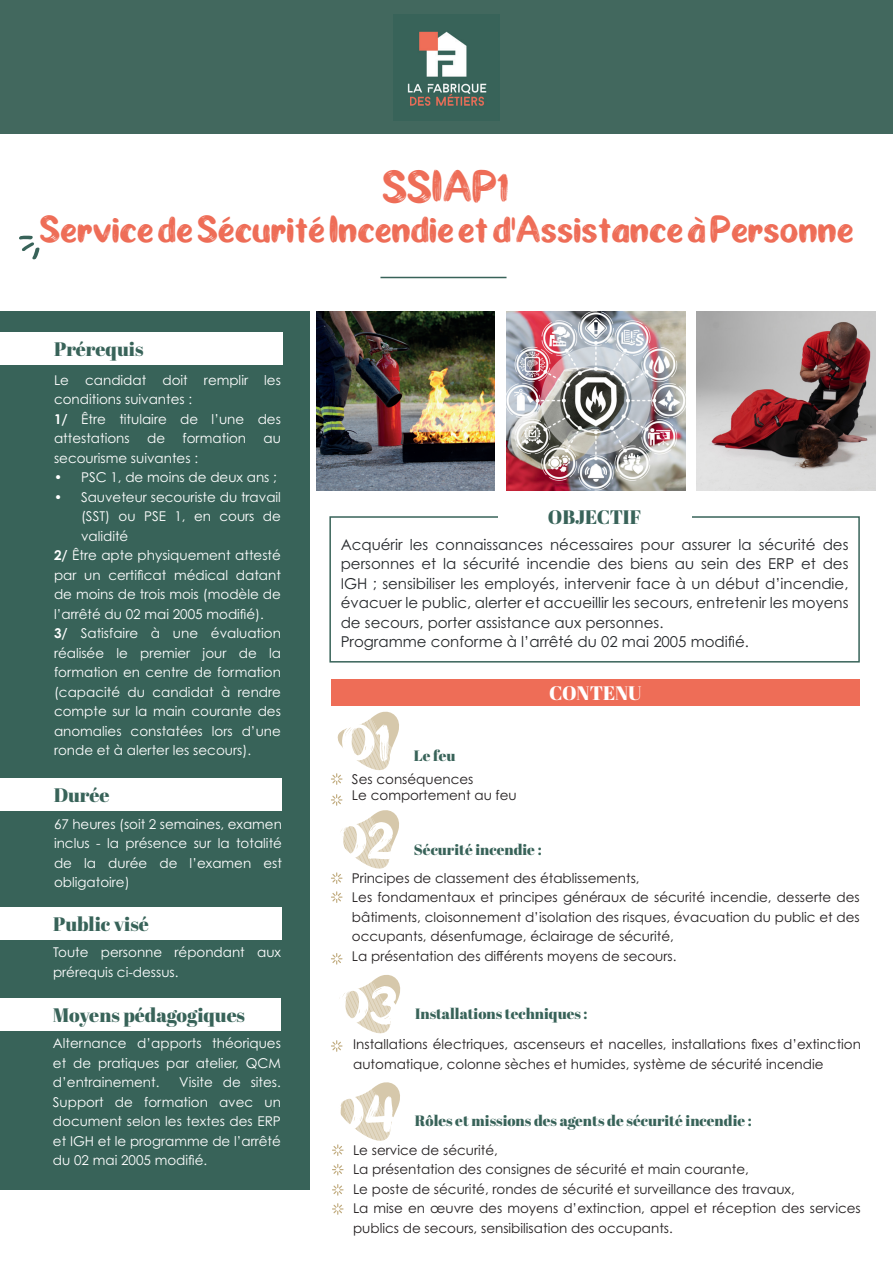
<style>
.page{position:relative;width:893px;height:1263px;background:#fff}
.page>*{position:absolute;margin:0;border:0;box-sizing:border-box;transform-origin:0 0}
.t1{font:55.2px "Ghiya Strokes";letter-spacing:.01em;color:#fff}
.t2{font:42px "Ghiya Strokes";color:#ee6d57}
.t3{font:36px "Ghiya Strokes Accents";color:#ee6d57}
.t4{font:19.5px "Abril Fatface";color:#386359}
.t5{font:19.5px "Abril Fatface";color:#fff}
.t6{font:15px/19.5px "Century Gothic Pro";color:#26292c;text-align:justify}
.t7{font:15px "Abril Fatface";color:#386359}
.t8{font:13.5px/19.5px "Century Gothic Pro";color:#fff;text-align:justify}
.t9{font:13.5px/19.5px "Century Gothic Pro";color:#231f20}
.s1{font-weight:700}
</style>
<div class="page">
<div style="left:0;top:0;width:893px;height:133px;background:#42685e"></div>
<hr style="left:380px;top:277px;width:126px;height:1px;background:#386359">
<svg style="left:19px;top:235px;width:21px;height:25px"></svg>
<img style="left:316px;top:311px;width:179px;height:179px">
<img style="left:506px;top:311px;width:179px;height:179px">
<img style="left:697px;top:311px;width:178px;height:179px">
<div style="left:329px;top:516px;width:531px;height:146px;border:2px solid #386359"></div>
<div style="left:0;top:311px;width:310px;height:879px;background:#386359"></div>
<div style="left:331px;top:679px;width:529px;height:27px;background:#ee6d57"></div>
<svg style="left:338px;top:975px;width:63px;height:58px"></svg>
<svg style="left:331px;top:711px;width:68px;height:74px"></svg>
<svg style="left:331px;top:794px;width:68px;height:90px"></svg>
<svg style="left:331px;top:891px;width:11px;height:12px"></svg>
<svg style="left:331px;top:953px;width:11px;height:11px"></svg>
<svg style="left:331px;top:1040px;width:11px;height:12px"></svg>
<div style="left:0;top:333px;width:282px;height:32px;background:#fff"></div>
<div style="left:0;top:907px;width:281px;height:32px;background:#fff"></div>
<div style="left:498px;top:510px;width:193px;height:14px;background:#fff"></div>
<div style="left:0;top:779px;width:281px;height:32px;background:#fff"></div>
<div style="left:0;top:998px;width:281px;height:32px;background:#fff"></div>
<svg style="left:332px;top:1082px;width:68px;height:74px"></svg>
<svg style="left:332px;top:1164px;width:12px;height:11px"></svg>
<svg style="left:332px;top:1184px;width:12px;height:11px"></svg>
<svg style="left:332px;top:1203px;width:12px;height:12px"></svg>
<img style="left:406px;top:15px;width:93px;height:106px">
<p class="t2" style="left:383px;top:169px;width:128px">SSIAP1</p>
<p class="t3" style="left:39px;top:215px;width:815px">Service de Sécurité Incendie et d’Assistance à Personne</p>
<p class="t4" style="left:54px;top:336px;width:91px">Prérequis</p>
<p class="t8" style="left:54px;top:370px;width:228px">Le candidat doit remplir les conditions suivantes :</p>
<p class="t8" style="left:54px;top:409px;width:228px"><span class="s1">1/</span> Être titulaire de l’une des attestations</p>
<p class="t8" style="left:147px;top:428px;width:20px">de</p>
<p class="t8" style="left:182px;top:428px;width:65px">formation</p>
<p class="t8" style="left:263px;top:428px;width:19px">au</p>
<p class="t8" style="left:54px;top:448px;width:146px">secourisme suivantes :</p>
<p class="t8" style="left:54px;top:467px;width:224px">• PSC 1, de moins de deux ans ;</p>
<p class="t8" style="left:81px;top:487px;width:201px;text-indent:-27px">• Sauveteur secouriste du travail (SST) ou PSE 1, en cours de validité</p>
<p class="t8" style="left:54px;top:545px;width:228px"><span class="s1">2/</span> Être apte physiquement attesté par un certificat médical datant de moins de trois mois (modèle de l’arrêté du 02 mai 2005 modifié).</p>
<p class="t8" style="left:54px;top:623px;width:228px"><span class="s1">3/</span> Satisfaire à une évaluation réalisée le premier jour de la formation en centre de formation (capacité du candidat à rendre compte sur la main courante des anomalies constatées lors d’une ronde et à alerter les secours).</p>
<p class="t4" style="left:54px;top:782px;width:58px">Durée</p>
<p class="t8" style="left:54px;top:814px;width:230px">67 heures (soit 2 semaines, examen inclus - la présence sur la totalité de la durée de l’examen est obligatoire)</p>
<p class="t4" style="left:53px;top:910px;width:97px">Public visé</p>
<p class="t8" style="left:53px;top:942px;width:229px">Toute personne répondant aux prérequis ci-dessus.</p>
<p class="t4" style="left:53px;top:1001px;width:194px">Moyens pédagogiques</p>
<p class="t8" style="left:53px;top:1033px;width:229px">Alternance d’apports théoriques et de pratiques par atelier, QCM d’entrainement.</p>
<p class="t8" style="left:53px;top:1072px;width:229px;text-indent:126px">Visite de sites.<br>Support de formation avec un document selon les textes des ERP et IGH et le programme de l’arrêté du 02 mai 2005 modifié.</p>
<p class="t4" style="left:548px;top:504px;width:95px">OBJECTIF</p>
<p class="t6" style="left:341px;top:534px;width:509px">Acquérir les connaissances nécessaires pour assurer la sécurité des personnes et la sécurité incendie des biens au sein des ERP et des IGH ; sensibiliser les employés, intervenir face à un début d’incendie, évacuer le public, alerter et accueillir les secours, entretenir les moyens de secours, porter assistance aux personnes.</p>
<p class="t6" style="left:341px;top:632px;width:410px">Programme conforme à l’arrêté du 02 mai 2005 modifié.</p>
<p class="t5" style="left:549px;top:679px;width:94px">CONTENU</p>
<p class="t1" style="left:342px;top:718px;width:51px">01</p>
<p class="t7" style="left:414px;top:745px;width:43px">Le feu</p>
<p class="t9" style="left:352px;top:769px;width:123px">Ses conséquences</p>
<p class="t9" style="left:352px;top:785px;width:166px">Le comportement au feu</p>
<p class="t1" style="left:334px;top:816px;width:63px">02</p>
<p class="t7" style="left:414px;top:839px;width:129px">Sécurité incendie :</p>
<p class="t9" style="left:352px;top:868px;width:289px">Principes de classement des établissements,</p>
<p class="t9" style="left:352px;top:887px;width:509px;text-align:justify">Les fondamentaux et principes généraux de sécurité incendie, desserte des bâtiments, cloisonnement d’isolation des risques, évacuation du public et des occupants, désenfumage, éclairage de sécurité,</p>
<p class="t9" style="left:352px;top:946px;width:326px">La présentation des différents moyens de secours.</p>
<p class="t1" style="left:336px;top:981px;width:66px">03</p>
<p class="t7" style="left:415px;top:1003px;width:174px">Installations techniques :</p>
<p class="t9" style="left:353px;top:1035px;width:509px">Installations électriques, ascenseurs et nacelles, installations fixes d’extinction automatique, colonne sèches et humides, système de sécurité incendie</p>
<p class="t1" style="left:331px;top:1088px;width:69px">04</p>
<p class="t7" style="left:415px;top:1110px;width:338px">Rôles et missions des agents de sécurité incendie :</p>
<p class="t9" style="left:353px;top:1140px;width:146px">Le service de sécurité,</p>
<p class="t9" style="left:353px;top:1159px;width:397px">La présentation des consignes de sécurité et main courante,</p>
<p class="t9" style="left:353px;top:1179px;width:443px">Le poste de sécurité, rondes de sécurité et surveillance des travaux,</p>
<p class="t9" style="left:353px;top:1198px;width:509px">La mise en œuvre des moyens d’extinction, appel et réception des services publics de secours, sensibilisation des occupants.</p>
</div>
